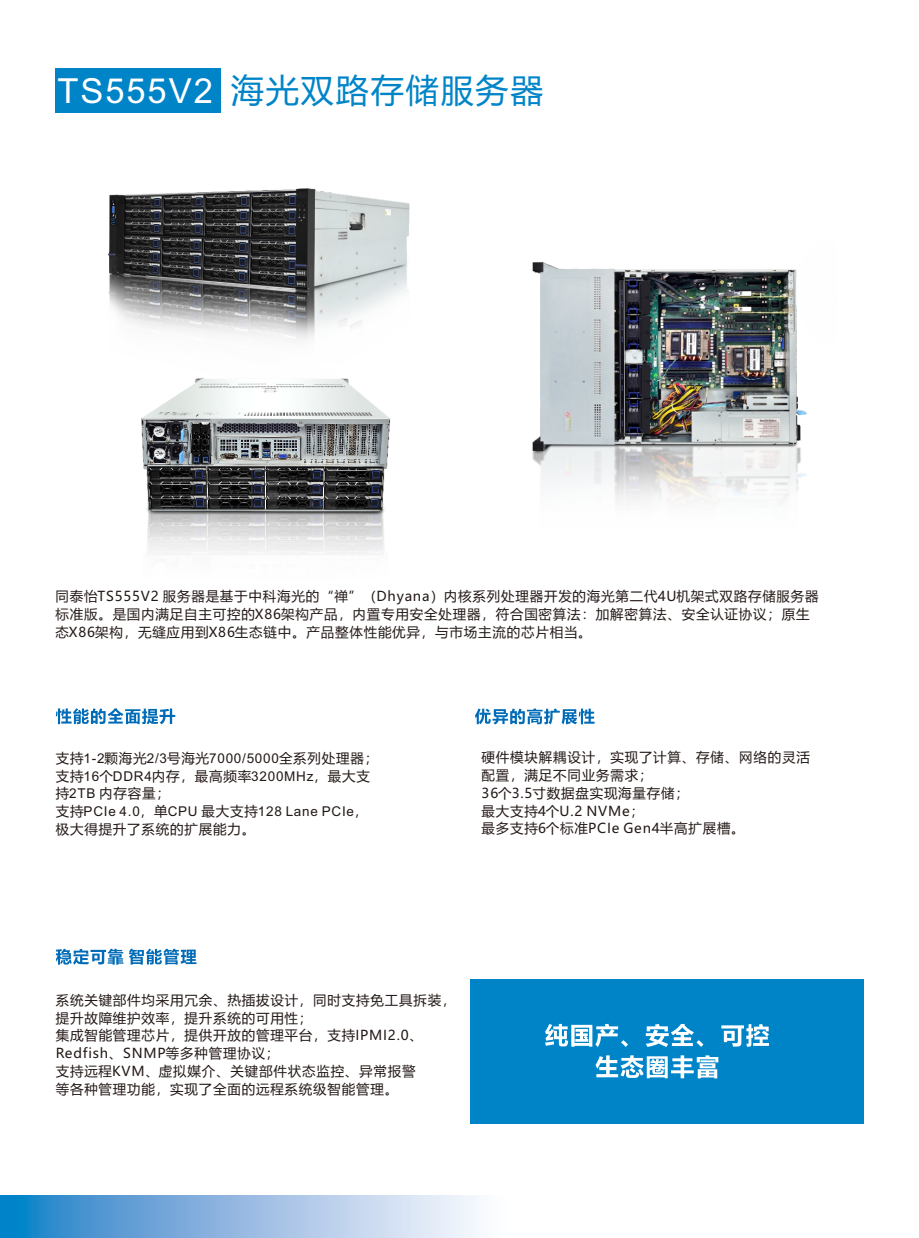
<style>
.page{position:relative;width:919px;height:1238px;background:#fff}
.page>*{position:absolute;margin:0;border:0;box-sizing:border-box;transform-origin:0 0}
.t1{font:33px "Microsoft Ya Hei";letter-spacing:.06em;color:#0084c8}
.t2{font:13.5px/17.9px "Microsoft Ya Hei";letter-spacing:.06em;color:#231916}
.t3{font:13.5px "Arial";letter-spacing:.055em;color:#231916}
.s1{font-family:"Arial";font-size:34.5px;color:#fff}
.s2{font-family:"Arial"}
.s3{font-family:"Microsoft Ya Hei"}
</style>
<div class="page">
<div style="left:470px;top:978px;width:393px;height:145px;background:#0084c8"></div>
<svg style="left:475px;top:708px;width:119px;height:16px"></svg>
<svg style="left:56px;top:708px;width:119px;height:16px"></svg>
<svg style="left:0;top:1195px;width:477px;height:42px;background:#8db9e1"></svg>
<div style="left:55px;top:68px;width:165px;height:45px;background:#0084c8"></div>
<svg style="left:56px;top:948px;width:140px;height:16px"></svg>
<svg style="left:545px;top:1023px;width:224px;height:55px"></svg>
<img style="left:108px;top:188px;width:302px;height:141px">
<img style="left:141px;top:329px;width:249px;height:226px">
<img style="left:532px;top:262px;width:275px;height:240px">
<h1 class="t1" style="left:57px;top:75px;width:487px"><span class="s1">TS555V2</span> 海光双路存储服务器</h1>
<p class="t2" style="left:55px;top:588px;width:764px">同泰怡TS555V2 服务器是基于中科海光的“禅”（Dhyana）内核系列处理器开发的海光第二代4U机架式双路存储服务器标准版。是国内满足自主可控的X86架构产品，内置专用安全处理器，符合国密算法：加解密算法、安全认证协议；原生态X86架构，无缝应用到X86生态链中。产品整体性能优异，与市场主流的芯片相当。</p>
<p class="t2" style="left:56px;top:750px;width:324px">支持<span class="s2">1-2</span>颗海光<span class="s2">2/3</span>号海光<span class="s2">7000/5000</span>全系列处理器；支持<span class="s2">16</span>个<span class="s2">DDR4</span>内存，最高频率<span class="s2">3200MHz</span>，最大支持<span class="s2">2TB</span> 内存容量；</p>
<p class="t3" style="left:56px;top:806px;width:313px"><span class="s3">支持</span>PCIe 4.0<span class="s3">，单</span>CPU <span class="s3">最大支持</span>128 Lane PCIe<span class="s3">，</span></p>
<p class="t2" style="left:56px;top:821px;width:201px">极大得提升了系统的扩展能力。</p>
<p class="t2" style="left:481px;top:749px;width:330px">硬件模块解耦设计，实现了计算、存储、网络的灵活配置，满足不同业务需求；<br>36个3.5寸数据盘实现海量存储；<br>最大支持4个U.2 NVMe；<br>最多支持6个标准PCIe Gen4半高扩展槽。</p>
<p class="t2" style="left:56px;top:991px;width:401px">系统关键部件均采用冗余、热插拔设计，同时支持免工具拆装，提升故障维护效率，提升系统的可用性；<br>集成智能管理芯片，提供开放的管理平台，支持IPMI2.0、<br>Redfish、SNMP等多种管理协议；<br>支持远程KVM、虚拟媒介、关键部件状态监控、异常报警<br>等各种管理功能，实现了全面的远程系统级智能管理。</p>
</div>
